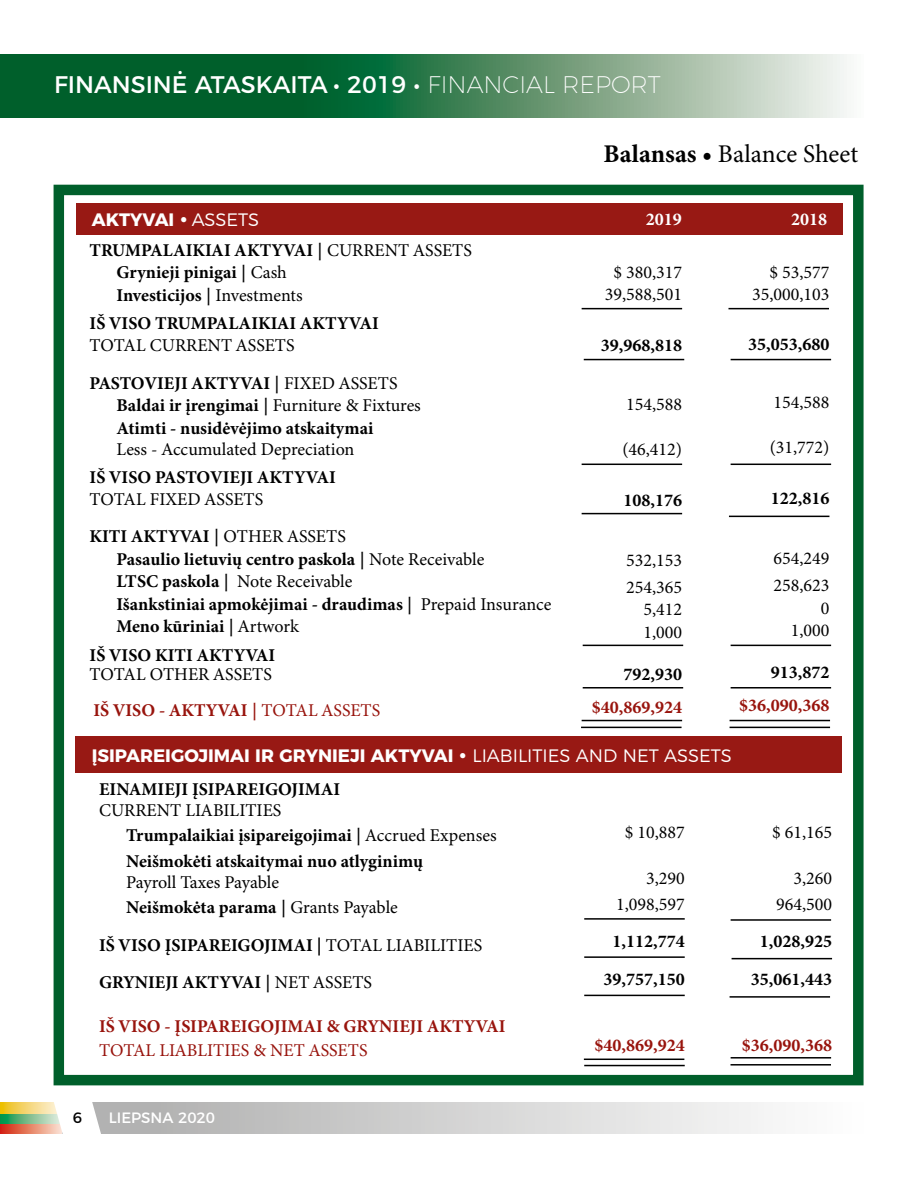
<style>
.page{position:relative;width:918px;height:1188px;background:#fff}
.page>*{position:absolute;margin:0;border:0;box-sizing:border-box;transform-origin:0 0}
.t1{font:25.5px "Minion Pro";color:#000}
.t2{font:24px "Montserrat";color:#fff}
.t3{font:700 18px/22.5px "Minion Pro";color:#000}
.t4{font:18px/22.5px "Minion Pro";color:#000}
.t5{font:700 18px "Minion Pro";color:#98140d}
.t6{font:700 18px "Montserrat";color:#fff}
.t7{font:300 18px "Montserrat";color:#fff}
.t8{font:18px "Minion Pro";color:#98140d}
.t9{font:700 18px "Minion Pro";color:#fff}
.t10{font:15px "Montserrat";color:#fff}
.t11{font:15px "Montserrat";color:#000}
.s1{font-weight:200}
.s2{font-weight:700}
.s3{font-family:"Ideal Sans";font-weight:400}
.s4{font-weight:300}
.s5{font-weight:400}
.s6{font-family:"Ideal Sans"}
.s7{font-weight:700;color:#98140d}
.s8{font-family:"Ideal Sans";color:#98140d}
.s9{color:#98140d}
</style>
<div class="page">
<svg style="left:0;top:1124px;width:53px;height:10px"></svg>
<svg style="left:0;top:1113px;width:53px;height:11px"></svg>
<svg style="left:0;top:1103px;width:53px;height:10px"></svg>
<div style="left:63px;top:1103px;width:801px;height:31px;background:linear-gradient(to right,#aaaaa9,#fff)"></div>
<svg style="left:53px;top:1102px;width:49px;height:32px"></svg>
<svg style="left:0;top:54px;width:847px;height:64px;background:#498a63"></svg>
<div style="left:54px;top:185px;width:810px;height:900px;border:10px solid #005f2b"></div>
<div style="left:75px;top:736px;width:767px;height:36px;background:#981914"></div>
<div style="left:76px;top:203px;width:766px;height:32px;background:#981914"></div>
<hr style="left:582px;top:513px;width:100px;height:1px;background:#000">
<hr style="left:729px;top:516px;width:100px;height:1px;background:#000">
<hr style="left:582px;top:308px;width:100px;height:1px;background:#000">
<hr style="left:728px;top:308px;width:101px;height:1px;background:#000">
<hr style="left:584px;top:359px;width:100px;height:1px;background:#000">
<hr style="left:731px;top:359px;width:100px;height:1px;background:#000">
<hr style="left:582px;top:464px;width:100px;height:1px;background:#000">
<hr style="left:731px;top:464px;width:100px;height:1px;background:#000">
<hr style="left:583px;top:645px;width:100px;height:1px;background:#000">
<hr style="left:731px;top:645px;width:100px;height:1px;background:#000">
<hr style="left:583px;top:687px;width:100px;height:2px;background:#000">
<hr style="left:731px;top:687px;width:100px;height:2px;background:#000">
<hr style="left:582px;top:720px;width:100px;height:1px;background:#000">
<hr style="left:581px;top:727px;width:101px;height:1px;background:#000">
<hr style="left:730px;top:720px;width:100px;height:1px;background:#000">
<hr style="left:730px;top:727px;width:100px;height:1px;background:#000">
<hr style="left:584px;top:918px;width:101px;height:2px;background:#000">
<hr style="left:731px;top:919px;width:100px;height:2px;background:#000">
<hr style="left:584px;top:956px;width:101px;height:2px;background:#000">
<hr style="left:732px;top:958px;width:100px;height:1px;background:#000">
<hr style="left:584px;top:995px;width:101px;height:1px;background:#000">
<hr style="left:730px;top:996px;width:100px;height:2px;background:#000">
<hr style="left:584px;top:1059px;width:100px;height:1px;background:#000">
<hr style="left:584px;top:1065px;width:101px;height:1px;background:#000">
<hr style="left:731px;top:1057px;width:100px;height:2px;background:#000">
<hr style="left:731px;top:1064px;width:100px;height:2px;background:#000">
<h2 class="t2" style="left:54px;top:66px;width:608px">FINANSINĖ ATASKAITA • 2019 • <span class="s1">FINANCIAL REPORT</span></h2>
<h1 class="t1" style="left:604px;top:139px;width:256px"><span class="s2">Balansas •</span> Balance Sheet</h1>
<p class="t6" style="left:92px;top:205px;width:169px">AKTYVAI <span class="s3">•</span> <span class="s4">ASSETS</span></p>
<p class="t9" style="left:646px;top:208px;width:37px">2019</p>
<p class="t9" style="left:791px;top:208px;width:37px">2018</p>
<p class="t3" style="left:117px;top:240px;width:357px;text-indent:-27px">TRUMPALAIKIAI AKTYVAI <span class="s3">|</span> <span class="s5">CURRENT ASSETS<br></span>Grynieji pinigai <span class="s3">|</span> <span class="s5">Cash<br></span>Investicijos <span class="s3">|</span> <span class="s5">Investments</span></p>
<p class="t3" style="left:90px;top:313px;width:291px">IŠ VISO TRUMPALAIKIAI AKTYVAI</p>
<p class="t4" style="left:90px;top:327px;width:310px;line-height:37.5px">TOTAL CURRENT ASSETS<br><span class="s2">PASTOVIEJI AKTYVAI</span> <span class="s6">|</span> FIXED ASSETS</p>
<p class="t3" style="left:117px;top:395px;width:306px">Baldai ir įrengimai <span class="s3">|</span> <span class="s5">Furniture &amp; Fixtures<br></span>Atimti - nusidėvėjimo atskaitymai</p>
<p class="t4" style="left:117px;top:438px;width:239px">Less - Accumulated Depreciation</p>
<p class="t3" style="left:90px;top:467px;width:248px">IŠ VISO PASTOVIEJI AKTYVAI</p>
<p class="t4" style="left:90px;top:481px;width:258px;line-height:37.5px">TOTAL FIXED ASSETS<br><span class="s2">KITI AKTYVAI</span> <span class="s6">|</span> OTHER ASSETS</p>
<p class="t3" style="left:117px;top:548px;width:436px">Pasaulio lietuvių centro paskola <span class="s3">|</span> <span class="s5">Note Receivable<br></span>LTSC paskola <span class="s3">|</span> <span class="s5">Note Receivable<br></span>Išankstiniai apmokėjimai - draudimas <span class="s3">|</span> <span class="s5">Prepaid Insurance </span>Meno kūriniai <span class="s3">|</span> <span class="s5">Artwork</span></p>
<p class="t3" style="left:90px;top:644px;width:187px">IŠ VISO KITI AKTYVAI</p>
<p class="t4" style="left:90px;top:657px;width:292px;line-height:36px">TOTAL OTHER ASSETS<br><span class="s7">IŠ VISO - AKTYVAI</span> <span class="s8">|</span> <span class="s9">TOTAL ASSETS</span></p>
<p class="t4" style="left:605px;top:262px;width:79px;text-align:center">$ 380,317<br>39,588,501</p>
<p class="t3" style="left:601px;top:335px;width:83px">39,968,818</p>
<p class="t4" style="left:626px;top:394px;width:57px">154,588</p>
<p class="t4" style="left:622px;top:439px;width:61px">(46,412)</p>
<p class="t3" style="left:624px;top:490px;width:60px">108,176</p>
<p class="t4" style="left:626px;top:547px;width:57px;line-height:27px">532,153<br>254,365</p>
<p class="t4" style="left:643px;top:599px;width:40px">5,412<br>1,000</p>
<p class="t3" style="left:624px;top:664px;width:60px">792,930</p>
<p class="t5" style="left:592px;top:696px;width:92px">$40,869,924</p>
<p class="t4" style="left:752px;top:262px;width:79px;text-align:right">$ 53,577<br>35,000,103</p>
<p class="t3" style="left:748px;top:334px;width:83px">35,053,680</p>
<p class="t4" style="left:774px;top:392px;width:57px">154,588</p>
<p class="t4" style="left:770px;top:437px;width:61px">(31,772)</p>
<p class="t3" style="left:771px;top:488px;width:60px">122,816</p>
<p class="t4" style="left:774px;top:546px;width:57px;line-height:27px">654,249<br>258,623</p>
<p class="t4" style="left:791px;top:598px;width:40px;text-align:right">0<br>1,000</p>
<p class="t3" style="left:771px;top:662px;width:60px">913,872</p>
<p class="t5" style="left:739px;top:695px;width:92px">$36,090,368</p>
<p class="t6" style="left:92px;top:741px;width:47px">ĮSI PAREIGOJI</p>
<p class="t6" style="left:214px;top:741px;width:115px">MAI IR GRYNIEJI</p>
<p class="t7" style="left:371px;top:742px;width:362px"><span class="s2">AKTYVAI</span> <span class="s3">•</span> LIABILITIES AND NET ASSETS</p>
<p class="t3" style="left:99px;top:779px;width:243px">EINAMIEJI ĮSIPAREIGOJIMAI</p>
<p class="t3" style="left:126px;top:798px;width:372px;line-height:25.5px;text-indent:-27px"><span class="s5">CURRENT LIABILITIES<br></span>Trumpalaikiai įsipareigojimai <span class="s3">|</span> <span class="s5">Accrued Expenses<br></span>Neišmokėti atskaitymai nuo atlyginimų</p>
<p class="t4" style="left:126px;top:870px;width:273px;line-height:25.5px">Payroll Taxes Payable<br><span class="s2">Neišmokėta parama</span> <span class="s6">|</span> Grants Payable</p>
<p class="t3" style="left:99px;top:927px;width:385px;line-height:37.5px">IŠ VISO ĮSIPAREIGOJIMAI | <span class="s5">TOTAL LIABILITIES<br></span>GRYNIEJI AKTYVAI <span class="s3">|</span> <span class="s5">NET ASSETS</span></p>
<p class="t5" style="left:99px;top:1015px;width:408px">IŠ VISO - ĮSIPAREIGOJIMAI &amp; GRYNIEJI AKTYVAI</p>
<p class="t8" style="left:99px;top:1039px;width:270px">TOTAL LIABLITIES &amp; NET ASSETS</p>
<p class="t4" style="left:625px;top:821px;width:62px">$ 10,887</p>
<p class="t4" style="left:616px;top:866px;width:70px;line-height:25.5px;text-align:right">3,290<br>1,098,597</p>
<p class="t3" style="left:604px;top:923px;width:83px;line-height:37.5px;text-align:center">1,112,774<br>39,757,150</p>
<p class="t5" style="left:595px;top:1034px;width:92px">$40,869,924</p>
<p class="t4" style="left:772px;top:821px;width:62px">$ 61,165</p>
<p class="t4" style="left:776px;top:866px;width:57px;line-height:25.5px;text-align:right">3,260<br>964,500</p>
<p class="t3" style="left:751px;top:923px;width:83px;line-height:37.5px;text-align:center">1,028,925<br>35,061,443</p>
<p class="t5" style="left:742px;top:1034px;width:92px">$36,090,368</p>
<p class="t11" style="left:73px;top:1106px;width:11px">6</p>
<p class="t10" style="left:109px;top:1106px;width:108px">LIEPSNA 2020</p>
</div>
